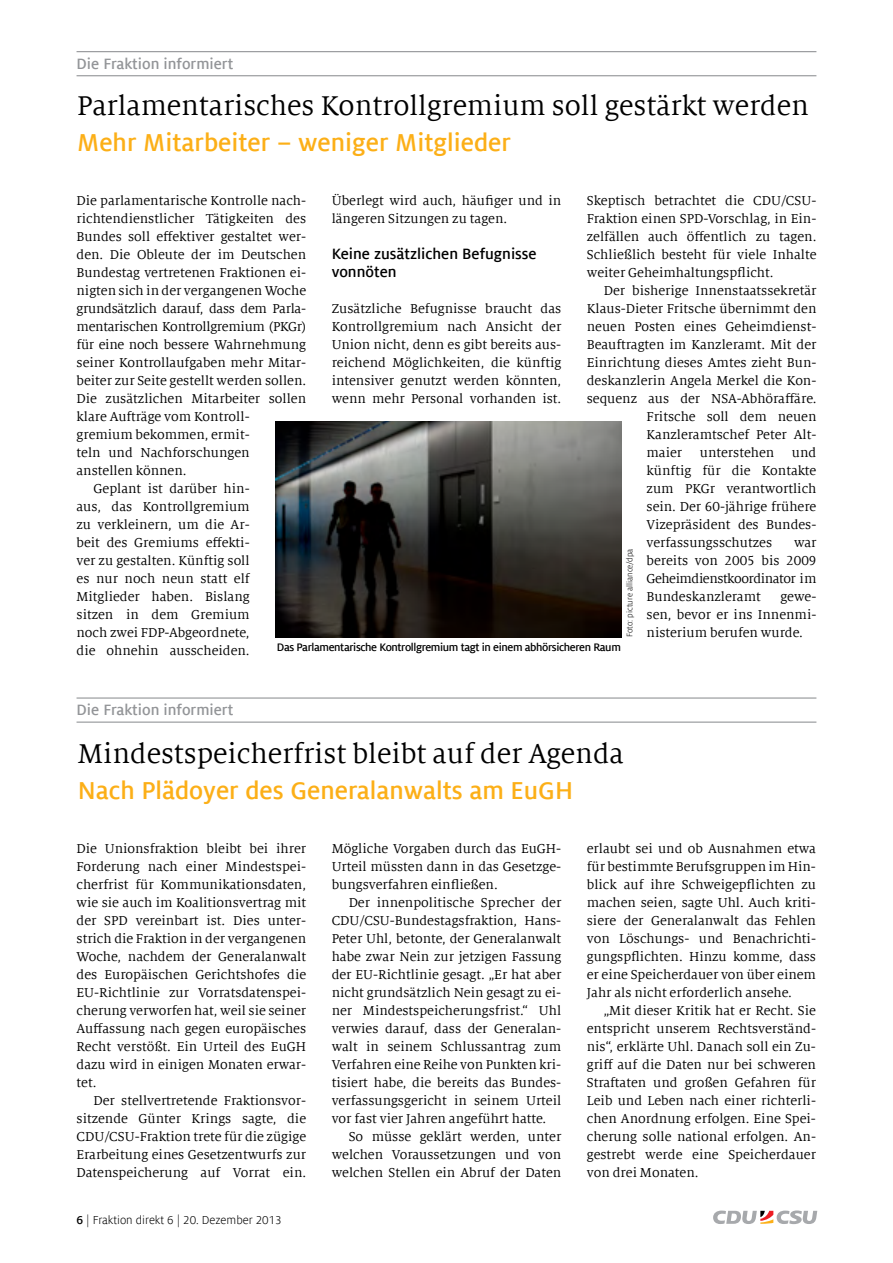
<style>
.page{position:relative;width:893px;height:1263px;background:#fff}
.page>*{position:absolute;margin:0;border:0;box-sizing:border-box;transform-origin:0 0}
.t1{font:30px "Milo Serif Offc";color:#000}
.t2{font:700 27px "Milo Sans Offc";color:#fcaf17}
.t3{font:700 16.5px "Milo Sans Offc";color:#939598}
.t4{font:700 16.5px/18px "Milo Sans Offc";color:#000}
.t5{font:14.25px/18px "Milo Serif Offc";color:#000;text-align:justify}
.t6{font:14.25px "Milo Serif Offc";letter-spacing:-.02em;color:#000}
.t7{font:12.75px "Milo Sans Offc";color:#000}
.t8{font:700 12px "Milo Sans Offc";letter-spacing:-.03em;color:#000}
.t9{font:9px "Milo Sans Offc";color:#000}
.s1{font-weight:700}
</style>
<div class="page">
<svg style="left:713px;top:1210px;width:104px;height:14px"></svg>
<hr style="left:77px;top:51px;width:739px;height:1px;background:#939598">
<hr style="left:77px;top:75px;width:739px;height:1px;background:#939598">
<hr style="left:77px;top:697px;width:739px;height:2px;background:#939598">
<hr style="left:77px;top:721px;width:739px;height:2px;background:#939598">
<img style="left:275px;top:421px;width:346px;height:216px">
<p class="t3" style="left:77px;top:55px;width:158px">Die Fraktion informiert</p>
<h1 class="t1" style="left:77px;top:90px;width:733px">Parlamentarisches Kontrollgremium soll gestärkt werden</h1>
<h2 class="t2" style="left:77px;top:128px;width:435px">Mehr Mitarbeiter – weniger Mitglieder</h2>
<p class="t5" style="left:332px;top:192px;width:231px">Überlegt wird auch, häufiger und in längeren Sitzungen zu tagen.</p>
<p class="t4" style="left:332px;top:245px;width:206px">Keine zusätzlichen Befugnisse vonnöten</p>
<p class="t5" style="left:332px;top:300px;width:231px">Zusätzliche Befugnisse braucht das Kontrollgremium nach Ansicht der Union nicht, denn es gibt bereits aus&shy;reichend Möglichkeiten, die künftig intensiver genutzt werden könnten, wenn mehr Personal vorhanden ist.</p>
<p class="t5" style="left:587px;top:192px;width:231px">Skeptisch betrachtet die CDU/CSU-Fraktion einen SPD-Vorschlag, in Ein&shy;zelfällen auch öffentlich zu tagen.<br>Schließlich besteht für viele Inhalte weiter Geheimhaltungspflicht.</p>
<p class="t5" style="left:604px;top:282px;width:214px">Der bisherige Innenstaatssekretär</p>
<p class="t5" style="left:587px;top:300px;width:231px">Klaus-Dieter Fritsche übernimmt den</p>
<p class="t5" style="left:587px;top:318px;width:231px">neuen Posten eines Geheimdienst-</p>
<p class="t5" style="left:587px;top:336px;width:231px">Beauftragten im Kanzleramt. Mit der</p>
<p class="t5" style="left:587px;top:354px;width:231px">Einrichtung dieses Amtes zieht Bun-</p>
<p class="t5" style="left:587px;top:372px;width:231px">deskanzlerin Angela Merkel die Kon-</p>
<p class="t5" style="left:587px;top:390px;width:231px">sequenz aus der NSA-Abhöraffäre.</p>
<p class="t5" style="left:647px;top:408px;width:171px">Fritsche soll dem neuen</p>
<p class="t5" style="left:647px;top:426px;width:171px">Kanzleramtschef Peter Alt-</p>
<p class="t5" style="left:647px;top:444px;width:171px">maier unterstehen und</p>
<p class="t5" style="left:647px;top:462px;width:171px">künftig für die Kontakte</p>
<p class="t5" style="left:647px;top:480px;width:171px">zum PKGr verantwortlich</p>
<p class="t5" style="left:647px;top:498px;width:171px">sein. Der 60-jährige frühere</p>
<p class="t5" style="left:647px;top:516px;width:171px">Vizepräsident des Bundes-</p>
<p class="t5" style="left:647px;top:534px;width:127px">verfassungsschutzes</p>
<p class="t5" style="left:77px;top:192px;width:231px">Die parlamentarische Kontrolle nach-</p>
<p class="t5" style="left:77px;top:210px;width:231px">richtendienstlicher Tätigkeiten des</p>
<p class="t5" style="left:77px;top:228px;width:231px">Bundes soll effektiver gestaltet wer-</p>
<p class="t5" style="left:77px;top:246px;width:231px">den. Die Obleute der im Deutschen</p>
<p class="t5" style="left:77px;top:264px;width:231px">Bundestag vertretenen Fraktionen ei-</p>
<p class="t5" style="left:77px;top:282px;width:231px">nigten sich in der vergangenen Woche</p>
<p class="t6" style="left:77px;top:301px;width:231px">grundsätzlich darauf, dass dem Parla-</p>
<p class="t6" style="left:77px;top:319px;width:231px">mentarischen Kontrollgremium (PKGr)</p>
<p class="t5" style="left:77px;top:336px;width:231px">für eine noch bessere Wahrnehmung</p>
<p class="t5" style="left:77px;top:354px;width:231px">seiner Kontrollaufgaben mehr Mitar-</p>
<p class="t5" style="left:77px;top:372px;width:231px">beiter zur Seite gestellt werden sollen.</p>
<p class="t5" style="left:77px;top:390px;width:231px">Die zusätzlichen Mitarbeiter sollen</p>
<p class="t5" style="left:77px;top:408px;width:175px">klare Aufträge vom Kontroll-</p>
<p class="t5" style="left:77px;top:426px;width:175px">gremium bekommen, ermit-</p>
<p class="t5" style="left:77px;top:444px;width:175px">teln und Nachforschungen</p>
<p class="t5" style="left:77px;top:462px;width:112px">anstellen können.</p>
<p class="t5" style="left:94px;top:480px;width:158px">Geplant ist darüber hin-</p>
<p class="t5" style="left:77px;top:498px;width:175px">aus, das Kontrollgremium</p>
<p class="t5" style="left:77px;top:516px;width:175px">zu verkleinern, um die Ar-</p>
<p class="t5" style="left:77px;top:534px;width:175px">beit des Gremiums effekti-</p>
<p class="t5" style="left:77px;top:552px;width:175px">ver zu gestalten. Künftig soll</p>
<p class="t5" style="left:77px;top:570px;width:175px">es nur noch neun statt elf</p>
<p class="t5" style="left:77px;top:588px;width:175px">Mitglieder haben. Bislang</p>
<p class="t5" style="left:77px;top:606px;width:175px">sitzen in dem Gremium</p>
<p class="t5" style="left:77px;top:624px;width:175px">noch zwei FDP-Abgeordnete,</p>
<p class="t5" style="left:77px;top:642px;width:175px">die ohnehin ausscheiden.</p>
<p class="t5" style="left:647px;top:534px;width:171px;text-indent:147px">war bereits von 2005 bis 2009<br>Geheimdienstkoordinator im Bundeskanzleramt</p>
<p class="t9" style="left:625px;top:637px;width:90px;rotate:-90deg">Foto: picture alliance/dpa</p>
<p class="t5" style="left:647px;top:588px;width:171px;text-indent:134px">gewe&shy;sen, bevor er ins Innenmi&shy;nisterium berufen wurde.</p>
<p class="t8" style="left:277px;top:641px;width:346px">Das Parlamentarische Kontrollgremium tagt in einem abhörsicheren Raum</p>
<p class="t3" style="left:77px;top:701px;width:158px">Die Fraktion informiert</p>
<h1 class="t1" style="left:78px;top:738px;width:547px">Mindestspeicherfrist bleibt auf der Agenda</h1>
<h2 class="t2" style="left:78px;top:776px;width:497px">Nach Plädoyer des Generalanwalts am EuGH</h2>
<p class="t5" style="left:77px;top:840px;width:231px">Die Unionsfraktion bleibt bei ihrer Forderung nach einer Mindestspei&shy;cherfrist für Kommunikationsdaten, wie sie auch im Koalitionsvertrag mit der SPD vereinbart ist. Dies unter&shy;strich die Fraktion in der vergangenen Woche, nachdem der Generalanwalt des Europäischen Gerichtshofes die EU-Richtlinie zur Vorratsdatenspei&shy;cherung verworfen hat, weil sie seiner Auffassung nach gegen europäisches Recht verstößt. Ein Urteil des EuGH dazu wird in einigen Monaten erwar&shy;tet.</p>
<p class="t5" style="left:77px;top:1092px;width:231px;text-indent:17px">Der stellvertretende Fraktionsvor&shy;sitzende Günter Krings sagte, die CDU/CSU-Fraktion trete für die zügige Erarbeitung eines Gesetzentwurfs zur Datenspeicherung auf Vorrat ein.</p>
<p class="t7" style="left:77px;top:1213px;width:207px"><span class="s1">6</span> | Fraktion direkt 6 | 20. Dezember 2013</p>
<p class="t5" style="left:332px;top:840px;width:231px">Mögliche Vorgaben durch das EuGH-Urteil müssten dann in das Gesetzge&shy;bungsverfahren einfließen.</p>
<p class="t5" style="left:332px;top:894px;width:231px;text-indent:17px">Der innenpolitische Sprecher der CDU/CSU-Bundestagsfraktion, Hans-Peter Uhl, betonte, der Generalanwalt habe zwar Nein zur jetzigen Fassung der EU-Richtlinie gesagt. „Er hat aber nicht grundsätzlich Nein gesagt zu ei&shy;ner Mindestspeicherungsfrist.“ Uhl verwies darauf, dass der Generalan&shy;walt in seinem Schlussantrag zum Verfahren eine Reihe von Punkten kri&shy;tisiert habe, die bereits das Bundes&shy;verfassungsgericht in seinem Urteil vor fast vier Jahren angeführt hatte.</p>
<p class="t5" style="left:332px;top:1128px;width:231px;text-indent:17px">So müsse geklärt werden, unter welchen Voraussetzungen und von welchen Stellen ein Abruf der Daten</p>
<p class="t5" style="left:587px;top:840px;width:231px">erlaubt sei und ob Ausnahmen etwa für bestimmte Berufsgruppen im Hin&shy;blick auf ihre Schweigepflichten zu machen seien, sagte Uhl. Auch kriti&shy;siere der Generalanwalt das Fehlen von Löschungs- und Benachrichti&shy;gungspflichten. Hinzu komme, dass er eine Speicherdauer von über einem Jahr als nicht erforderlich ansehe.</p>
<p class="t5" style="left:587px;top:1002px;width:231px;text-indent:17px">„Mit dieser Kritik hat er Recht. Sie entspricht unserem Rechtsverständ&shy;nis“, erklärte Uhl. Danach soll ein Zu&shy;griff auf die Daten nur bei schweren Straftaten und großen Gefahren für Leib und Leben nach einer richterli&shy;chen Anordnung erfolgen. Eine Spei&shy;cherung solle national erfolgen. An&shy;gestrebt werde eine Speicherdauer von drei Monaten.</p>
</div>
